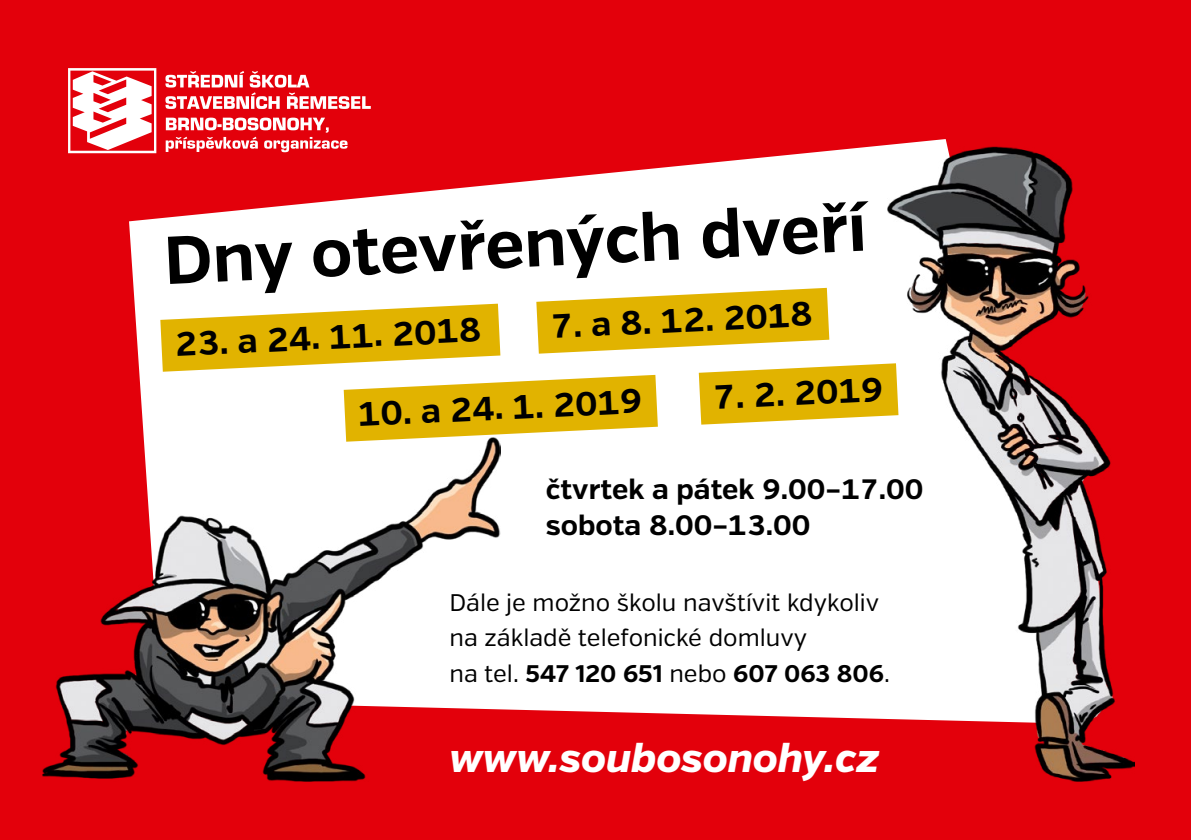
<style>
.page{position:relative;width:1191px;height:840px;background:#fff}
.page>*{position:absolute;margin:0;border:0;box-sizing:border-box;transform-origin:0 0}
.t1{font:700 67.4px "Verb";color:#000}
.t2{font:italic 800 40px "Verb";color:#fff}
.t3{font:700 33.4px "Verb";color:#000}
.t4{font:700 28px/35.4px "Verb";color:#000}
.t5{font:24px/35.4px "Verb";color:#000}
.s1{font-weight:700}
</style>
<div class="page">
<div style="left:0;top:0;width:1191px;height:839px;background:#e3000b"></div>
<svg style="left:129px;top:139px;width:819px;height:580px;fill:#fff"></svg>
<img style="left:888px;top:146px;width:246px;height:635px">
<svg style="left:68px;top:68px;width:88px;height:85px"></svg>
<svg style="left:165px;top:71px;width:206px;height:81px"></svg>
<svg style="left:160px;top:288px;width:738px;height:153px"></svg>
<img style="left:43px;top:437px;width:457px;height:344px">
<h1 class="t1" style="left:162px;top:221px;width:704px;rotate:-3deg">Dny otevřených dveří</h1>
<h3 class="t3" style="left:174px;top:324px;width:308px;rotate:-3deg">23. a 24. 11. 2018</h3>
<h3 class="t3" style="left:550px;top:306px;width:263px;rotate:-3deg">7. a 8. 12. 2018</h3>
<h3 class="t3" style="left:357px;top:394px;width:286px;rotate:-3deg">10. a 24. 1. 2019</h3>
<h3 class="t3" style="left:712px;top:377px;width:172px;rotate:-3deg">7. 2. 2019</h3>
<p class="t4" style="left:546px;top:472px;width:379px">čtvrtek a pátek 9.00–17.00 sobota 8.00–13.00</p>
<p class="t5" style="left:449px;top:585px;width:442px">Dále je možno školu navštívit kdykoliv na základě telefonické domluvy<br>na tel. <span class="s1">547 120 651</span> nebo <span class="s1">607 063 806</span>.</p>
<h2 class="t2" style="left:449px;top:733px;width:431px">www.soubosonohy.cz</h2>
</div>
